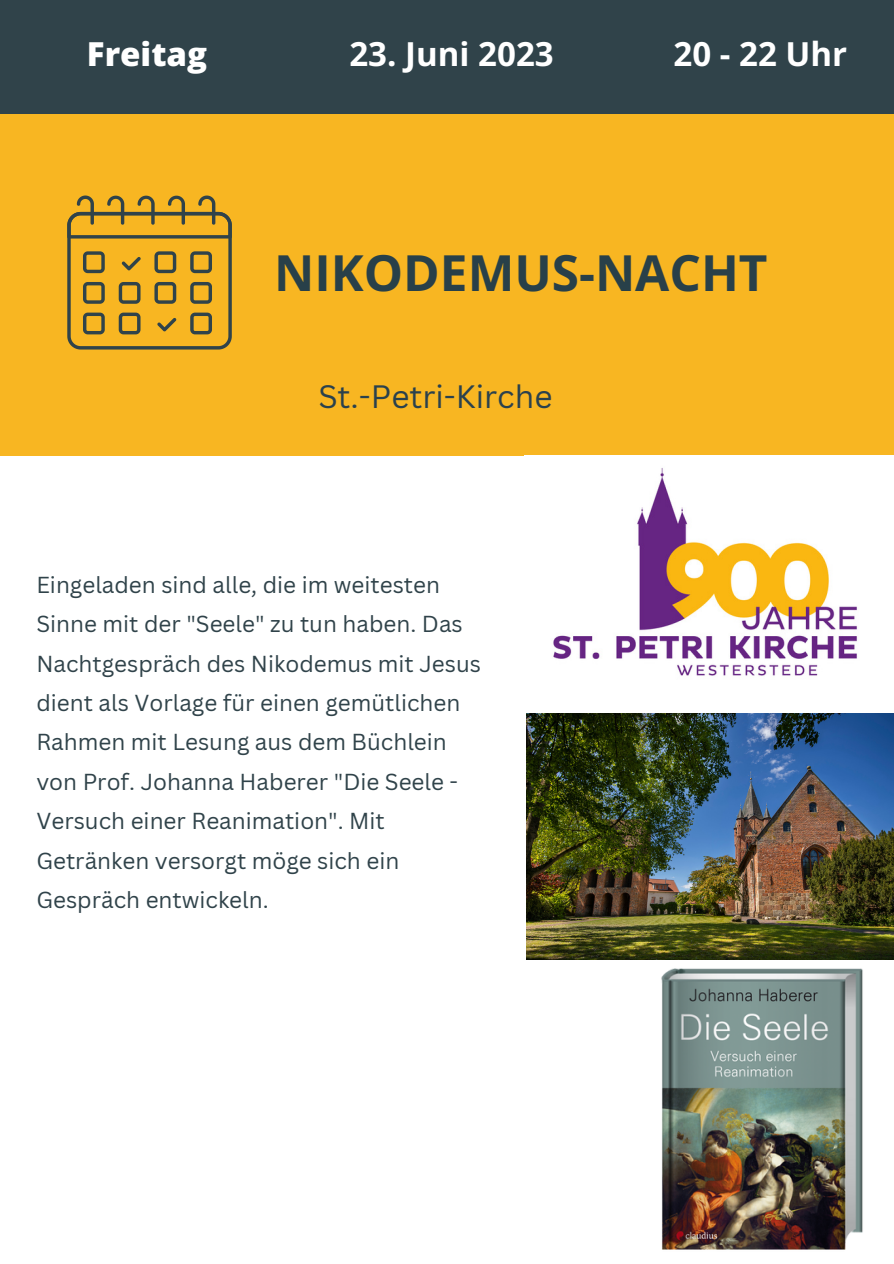
<style>
.page{position:relative;width:894px;height:1264px;background:#fff}
.page>*{position:absolute;margin:0;border:0;box-sizing:border-box;transform-origin:0 0}
.t1{font:700 49.5px "Open Sans";color:#284049}
.t2{font:700 33px "Open Sans";color:#fff}
.t3{font:800 33px "Open Sans";color:#fff}
.t4{font:31.5px "Canva Sans";color:#2a414d}
.t5{font:22.5px/39.5px "Canva Sans";color:#30434a}
</style>
<div class="page">
<div style="left:0;top:0;width:893px;height:455px;background:#f8b622"></div>
<div style="left:0;top:0;width:893px;height:114px;background:#30434a"></div>
<svg style="left:67px;top:195px;width:165px;height:154px"></svg>
<img style="left:553px;top:468px;width:305px;height:208px">
<img style="left:526px;top:713px;width:367px;height:246px">
<img style="left:644px;top:958px;width:247px;height:292px">
<p class="t3" style="left:87px;top:31px;width:122px">Freitag</p>
<p class="t2" style="left:349px;top:31px;width:206px">23. Juni 2023</p>
<p class="t2" style="left:673px;top:31px;width:175px">20 - 22 Uhr</p>
<p class="t1" style="left:274px;top:238px;width:495px">NIKODEMUS-NACHT</p>
<p class="t4" style="left:318px;top:374px;width:235px">St.-Petri-Kirche</p>
<p class="t5" style="left:36px;top:564px;width:446px">Eingeladen sind alle, die im weitesten Sinne mit der "Seele" zu tun haben. Das Nachtgespräch des Nikodemus mit Jesus dient als Vorlage für einen gemütlichen Rahmen mit Lesung aus dem Büchlein von Prof. Johanna Haberer "Die Seele - Versuch einer Reanimation". Mit Getränken versorgt möge sich ein Gespräch entwickeln.</p>
</div>
